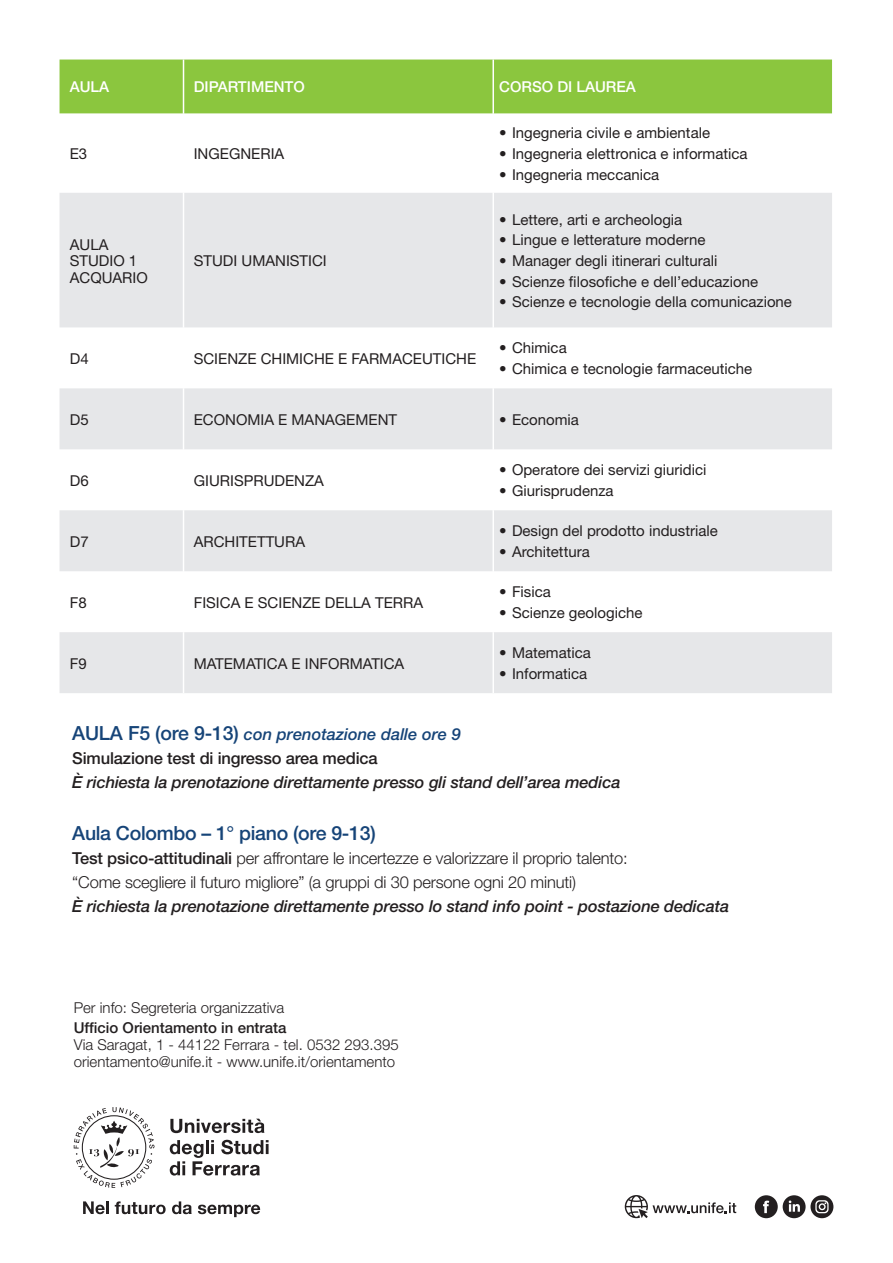
<style>
.page{position:relative;width:893px;height:1263px;background:#fff}
.page>*{position:absolute;margin:0;border:0;box-sizing:border-box;transform-origin:0 0}
.t1{font:500 19.5px "Helvetica Neue";letter-spacing:-.015em;color:#164478}
.t2{font:italic 500 16.5px "Helvetica Neue";letter-spacing:-.01em;color:#231f20}
.t3{font:300 16.5px/24px "Helvetica Neue";letter-spacing:-.01em;color:#231f20}
.t4{font:500 16.5px/24px "Helvetica Neue";letter-spacing:-.01em;color:#231f20}
.t5{font:15px/16.5px "Helvetica Neue";color:#231f20}
.t6{font:300 15px/16.5px "Helvetica Neue";color:#231f20}
.t7{font:500 15px "Helvetica Neue";color:#fff}
.t8{font:500 15px "Helvetica Neue";color:#231f20}
.s1{font-size:19.5px;color:#164478}
.s2{font-style:italic;color:#164478}
.s3{font-weight:500}
</style>
<div class="page">
<div style="left:60px;top:60px;width:772px;height:53px;background:#8bc63e"></div>
<svg style="left:60px;top:193px;width:772px;height:500px;fill:#e6e7e9"></svg>
<hr style="left:183px;top:60px;width:1px;height:53px;background:#fff">
<hr style="left:492px;top:60px;width:2px;height:53px;background:#fff">
<hr style="left:183px;top:193px;width:1px;height:134px;background:#fff">
<hr style="left:492px;top:193px;width:2px;height:134px;background:#fff">
<hr style="left:183px;top:327px;width:1px;height:61px;background:#fff">
<hr style="left:492px;top:327px;width:2px;height:61px;background:#fff">
<hr style="left:183px;top:388px;width:1px;height:61px;background:#fff">
<hr style="left:492px;top:388px;width:2px;height:61px;background:#fff">
<hr style="left:183px;top:449px;width:1px;height:61px;background:#fff">
<hr style="left:492px;top:449px;width:2px;height:61px;background:#fff">
<hr style="left:183px;top:510px;width:1px;height:61px;background:#fff">
<hr style="left:492px;top:510px;width:2px;height:61px;background:#fff">
<hr style="left:183px;top:571px;width:1px;height:61px;background:#fff">
<hr style="left:492px;top:571px;width:2px;height:61px;background:#fff">
<hr style="left:183px;top:632px;width:1px;height:61px;background:#fff">
<hr style="left:492px;top:632px;width:2px;height:61px;background:#fff">
<svg style="left:83px;top:1201px;width:26px;height:13px"></svg>
<svg style="left:115px;top:1201px;width:51px;height:13px"></svg>
<svg style="left:172px;top:1201px;width:20px;height:13px"></svg>
<svg style="left:198px;top:1204px;width:62px;height:13px"></svg>
<svg style="left:170px;top:1119px;width:94px;height:14px"></svg>
<svg style="left:170px;top:1140px;width:99px;height:35px"></svg>
<svg style="left:74px;top:1107px;width:81px;height:81px"></svg>
<svg style="left:625px;top:1195px;width:111px;height:23px"></svg>
<svg style="left:755px;top:1195px;width:78px;height:23px"></svg>
<p class="t7" style="left:70px;top:78px;width:41px">AULA</p>
<p class="t7" style="left:194px;top:78px;width:113px">DIPARTIMENTO</p>
<p class="t7" style="left:499px;top:78px;width:138px">CORSO DI LAUREA</p>
<p class="t5" style="left:70px;top:145px;width:19px">E3</p>
<p class="t5" style="left:194px;top:145px;width:92px">INGEGNERIA</p>
<p class="t5" style="left:70px;top:236px;width:80px">AULA<br>STUDIO 1<br>ACQUARIO</p>
<p class="t5" style="left:194px;top:252px;width:135px">STUDI UMANISTICI</p>
<p class="t5" style="left:70px;top:350px;width:20px">D4</p>
<p class="t5" style="left:194px;top:350px;width:284px">SCIENZE CHIMICHE E FARMACEUTICHE</p>
<p class="t5" style="left:499px;top:124px;width:212px">• Ingegneria civile e ambientale</p>
<p class="t5" style="left:499px;top:145px;width:250px">• Ingegneria elettronica e informatica</p>
<p class="t5" style="left:499px;top:166px;width:161px">• Ingegneria meccanica</p>
<p class="t5" style="left:499px;top:211px;width:185px">• Lettere, arti e archeologia</p>
<p class="t5" style="left:499px;top:231px;width:208px">• Lingue e letterature moderne</p>
<p class="t5" style="left:499px;top:252px;width:220px">• Manager degli itinerari culturali</p>
<p class="t5" style="left:499px;top:273px;width:260px">• Scienze filosofiche e dell’educazione</p>
<p class="t5" style="left:499px;top:294px;width:294px">• Scienze e tecnologie della comunicazione</p>
<p class="t5" style="left:499px;top:340px;width:69px">• Chimica</p>
<p class="t5" style="left:499px;top:360px;width:255px">• Chimica e tecnologie farmaceutiche</p>
<p class="t5" style="left:70px;top:411px;width:20px">D5</p>
<p class="t5" style="left:194px;top:411px;width:205px">ECONOMIA E MANAGEMENT</p>
<p class="t5" style="left:499px;top:411px;width:81px">• Economia</p>
<p class="t5" style="left:70px;top:472px;width:20px">D6</p>
<p class="t5" style="left:194px;top:472px;width:132px">GIURISPRUDENZA</p>
<p class="t5" style="left:70px;top:533px;width:20px">D7</p>
<p class="t5" style="left:194px;top:533px;width:113px">ARCHITETTURA</p>
<p class="t5" style="left:70px;top:594px;width:18px">F8</p>
<p class="t5" style="left:194px;top:594px;width:231px">FISICA E SCIENZE DELLA TERRA</p>
<p class="t5" style="left:70px;top:655px;width:18px">F9</p>
<p class="t5" style="left:194px;top:655px;width:212px">MATEMATICA E INFORMATICA</p>
<p class="t5" style="left:499px;top:461px;width:209px">• Operatore dei servizi giuridici</p>
<p class="t5" style="left:499px;top:482px;width:116px">• Giurisprudenza</p>
<p class="t5" style="left:499px;top:522px;width:220px">• Design del prodotto industriale</p>
<p class="t5" style="left:499px;top:543px;width:92px">• Architettura</p>
<p class="t5" style="left:499px;top:583px;width:53px">• Fisica</p>
<p class="t5" style="left:499px;top:604px;width:145px">• Scienze geologiche</p>
<p class="t5" style="left:499px;top:644px;width:93px">• Matematica</p>
<p class="t5" style="left:499px;top:665px;width:90px">• Informatica</p>
<p class="t4" style="left:72px;top:722px;width:390px"><span class="s1">AULA F5 (ore 9-13)</span> <span class="s2">con prenotazione dalle ore 9<br></span>Simulazione test di ingresso area medica</p>
<p class="t2" style="left:72px;top:773px;width:550px">È richiesta la prenotazione direttamente presso gli stand dell’area medica</p>
<h1 class="t1" style="left:72px;top:821px;width:305px">Aula Colombo – 1° piano (ore 9-13)</h1>
<p class="t3" style="left:72px;top:845px;width:557px"><span class="s3">Test psico-attitudinali</span> per affrontare le incertezze e valorizzare il proprio talento: “Come scegliere il futuro migliore” (a gruppi di 30 persone ogni 20 minuti)</p>
<p class="t2" style="left:72px;top:896px;width:658px">È richiesta la prenotazione direttamente presso lo stand info point - postazione dedicata</p>
<p class="t6" style="left:74px;top:999px;width:212px">Per info: Segreteria organizzativa</p>
<p class="t8" style="left:74px;top:1019px;width:214px">Ufficio Orientamento in entrata</p>
<p class="t6" style="left:74px;top:1036px;width:327px">Via Saragat, 1 - 44122 Ferrara - tel. 0532 293.395 orientamento@unife.it - www.unife.it/orientamento</p>
</div>
